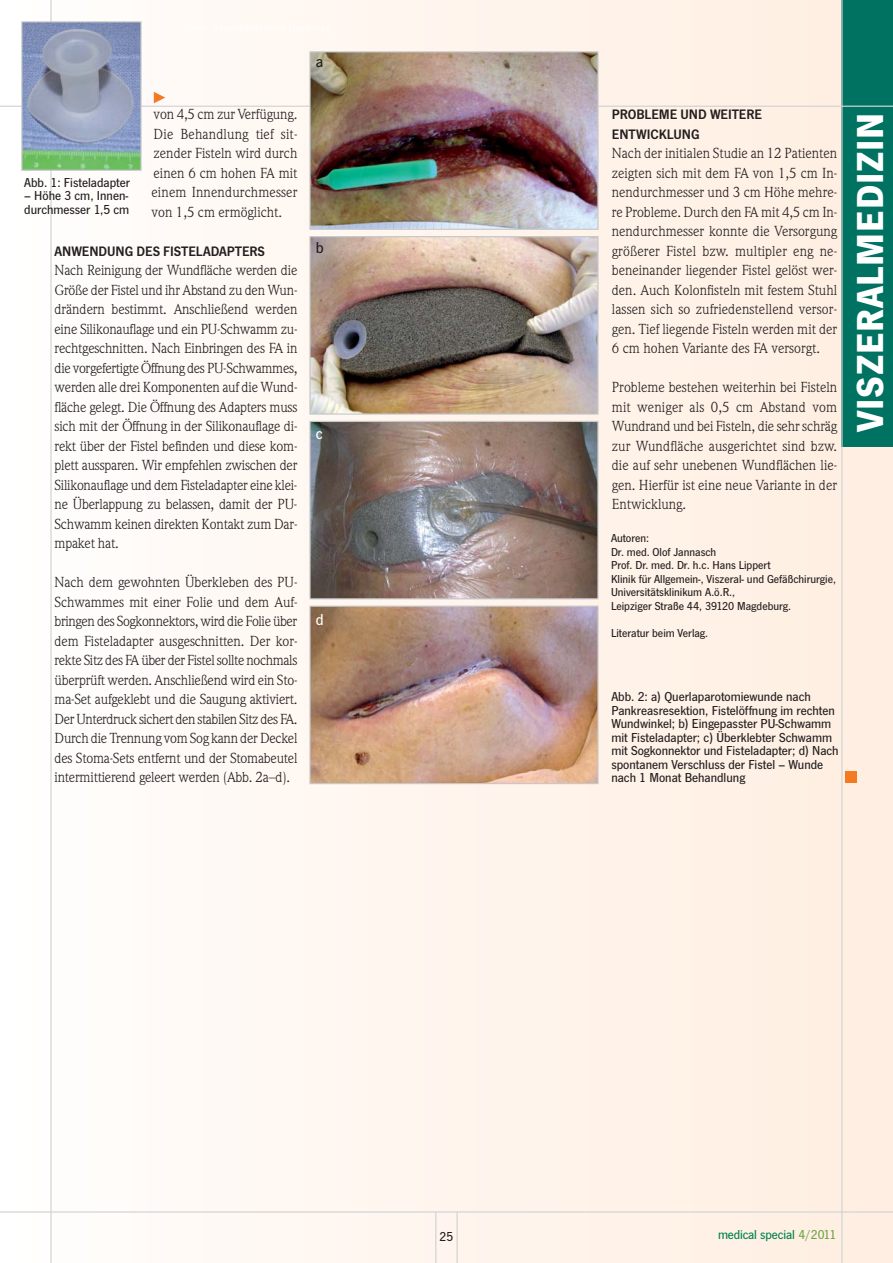
<style>
.page{position:relative;width:893px;height:1263px;background:#fff}
.page>*{position:absolute;margin:0;border:0;box-sizing:border-box;transform-origin:0 0}
.t1{font:700 39px "News Gothic T";letter-spacing:.02em;color:#fff}
.t2{font:500 16.5px "News Gothic T";color:#231f20}
.t3{font:500 16.5px "News Gothic T";color:#fff}
.t4{font:14.25px/19.5px "Weidemann";color:#231f20;text-align:justify}
.t5{font:600 14.25px/19.5px "News Gothic T";letter-spacing:-.005em;color:#231f20}
.t6{font:500 13.5px/13.5px "News Gothic T";color:#231f20}
.t7{font:500 13.5px "News Gothic T";letter-spacing:-.01em;color:#00824b}
.t8{font:500 12px/13.5px "News Gothic T";color:#231f20}
.s1{color:#72a549}
</style>
<div class="page">
<div style="left:0;top:0;width:893px;height:1263px;background:linear-gradient(to right,#fffefc,#ffede0)"></div>
<div style="left:842px;top:0;width:51px;height:446px;background:#007262"></div>
<hr style="left:0;top:106px;width:893px;height:1px;background:#d1d3d4">
<hr style="left:0;top:1211px;width:893px;height:1px;background:#d1d3d4">
<hr style="left:50px;top:0;width:2px;height:1263px;background:#d1d3d4">
<hr style="left:841px;top:0;width:1px;height:1263px;background:#d1d3d4">
<hr style="left:435px;top:1212px;width:1px;height:51px;background:#d1d3d4">
<hr style="left:456px;top:1212px;width:2px;height:51px;background:#d1d3d4">
<div style="left:845px;top:771px;width:11px;height:12px;background:#f47920"></div>
<img style="left:23px;top:23px;width:117px;height:146px">
<div style="left:21px;top:21px;width:121px;height:150px;border:1px solid #c6c8ca"></div>
<img style="left:311px;top:53px;width:286px;height:175px">
<div style="left:309px;top:51px;width:290px;height:179px;border:1px solid #c6c8ca"></div>
<img style="left:311px;top:238px;width:286px;height:175px">
<div style="left:309px;top:236px;width:290px;height:179px;border:1px solid #c6c8ca"></div>
<img style="left:311px;top:423px;width:286px;height:174px">
<div style="left:309px;top:421px;width:290px;height:178px;border:1px solid #c6c8ca"></div>
<img style="left:311px;top:608px;width:286px;height:174px">
<div style="left:309px;top:606px;width:290px;height:178px;border:1px solid #c6c8ca"></div>
<svg style="left:154px;top:92px;width:11px;height:11px"></svg>
<p class="t4" style="left:152px;top:106px;width:147px">von 4,5 cm zur Verfügung.<br>Die Behandlung tief sit&shy;zender Fisteln wird durch einen 6 cm hohen FA mit einem Innendurchmesser von 1,5 cm ermöglicht.</p>
<p class="t5" style="left:55px;top:242px;width:212px">ANWENDUNG DES FISTELADAPTERS</p>
<p class="t4" style="left:55px;top:262px;width:244px">Nach Reinigung der Wundfläche werden die Größe der Fistel und ihr Abstand zu den Wun&shy;drändern bestimmt. Anschließend werden eine Silikonauflage und ein PU-Schwamm zu&shy;rechtgeschnitten. Nach Einbringen des FA in die vorgefertigte Öffnung des PU-Schwammes, werden alle drei Komponenten auf die Wund&shy;fläche gelegt. Die Öffnung des Adapters muss sich mit der Öffnung in der Silikonauflage di&shy;rekt über der Fistel befinden und diese kom&shy;plett aussparen. Wir empfehlen zwischen der Silikonauflage und dem Fisteladapter eine klei&shy;ne Überlappung zu belassen, damit der PU-Schwamm keinen direkten Kontakt zum Dar&shy;mpaket hat.</p>
<p class="t4" style="left:55px;top:574px;width:244px">Nach dem gewohnten Überkleben des PU-Schwammes mit einer Folie und dem Auf&shy;bringen des Sogkonnektors, wird die Folie über dem Fisteladapter ausgeschnitten. Der kor&shy;rekte Sitz des FA über der Fistel sollte nochmals überprüft werden. Anschließend wird ein Sto&shy;ma-Set aufgeklebt und die Saugung aktiviert.<br>Der Unterdruck sichert den stabilen Sitz des FA.<br>Durch die Trennung vom Sog kann der Deckel des Stoma-Sets entfernt und der Stomabeutel intermittierend geleert werden (Abb. 2a–d).</p>
<p class="t6" style="left:24px;top:177px;width:107px">Abb. 1: Fisteladapter</p>
<p class="t6" style="left:24px;top:190px;width:107px">– Höhe 3 cm, Innen&shy;durchmesser 1,5 cm</p>
<p class="t2" style="left:316px;top:56px;width:9px">a</p>
<p class="t2" style="left:316px;top:242px;width:9px">b</p>
<p class="t3" style="left:316px;top:428px;width:9px">c</p>
<p class="t3" style="left:316px;top:614px;width:9px">d</p>
<p class="t5" style="left:612px;top:106px;width:152px">PROBLEME UND WEITERE<br>ENTWICKLUNG</p>
<p class="t4" style="left:612px;top:145px;width:227px">Nach der initialen Studie an 12 Patienten zeigten sich mit dem FA von 1,5 cm In&shy;nendurchmesser und 3 cm Höhe mehre&shy;re Probleme. Durch den FA mit 4,5 cm In&shy;nendurchmesser konnte die Versorgung größerer Fistel bzw. multipler eng ne&shy;beneinander liegender Fistel gelöst wer&shy;den. Auch Kolonfisteln mit festem Stuhl lassen sich so zufriedenstellend versor&shy;gen. Tief liegende Fisteln werden mit der 6 cm hohen Variante des FA versorgt.</p>
<p class="t4" style="left:612px;top:379px;width:227px">Probleme bestehen weiterhin bei Fisteln mit weniger als 0,5 cm Abstand vom Wundrand und bei Fisteln, die sehr schräg zur Wundfläche ausgerichtet sind bzw. die auf sehr unebenen Wundflächen lie&shy;gen. Hierfür ist eine neue Variante in der Entwicklung.</p>
<p class="t8" style="left:611px;top:532px;width:227px">Autoren:<br>Dr. med. Olof Jannasch<br>Prof. Dr. med. Dr. h.c. Hans Lippert<br>Klinik für Allgemein-, Viszeral- und Gefäßchirurgie,<br>Universitätsklinikum A.ö.R.,<br>Leipziger Straße 44, 39120 Magdeburg.</p>
<p class="t8" style="left:611px;top:627px;width:99px">Literatur beim Verlag.</p>
<h1 class="t1" style="left:855px;top:432px;width:321px;rotate:-90deg">VISZERALMEDIZIN</h1>
<p class="t6" style="left:611px;top:691px;width:229px">Abb. 2: a) Querlaparotomiewunde nach Pankreasresektion, Fistelöffnung im rechten Wundwinkel; b) Eingepasster PU-Schwamm mit Fisteladapter; c) Überklebter Schwamm mit Sogkonnektor und Fisteladapter; d) Nach spontanem Verschluss der Fistel – Wunde nach 1 Monat Behandlung</p>
<p class="t6" style="left:440px;top:1230px;width:15px">25</p>
<p class="t7" style="left:718px;top:1230px;width:120px">medical special <span class="s1">4/2011</span></p>
</div>
